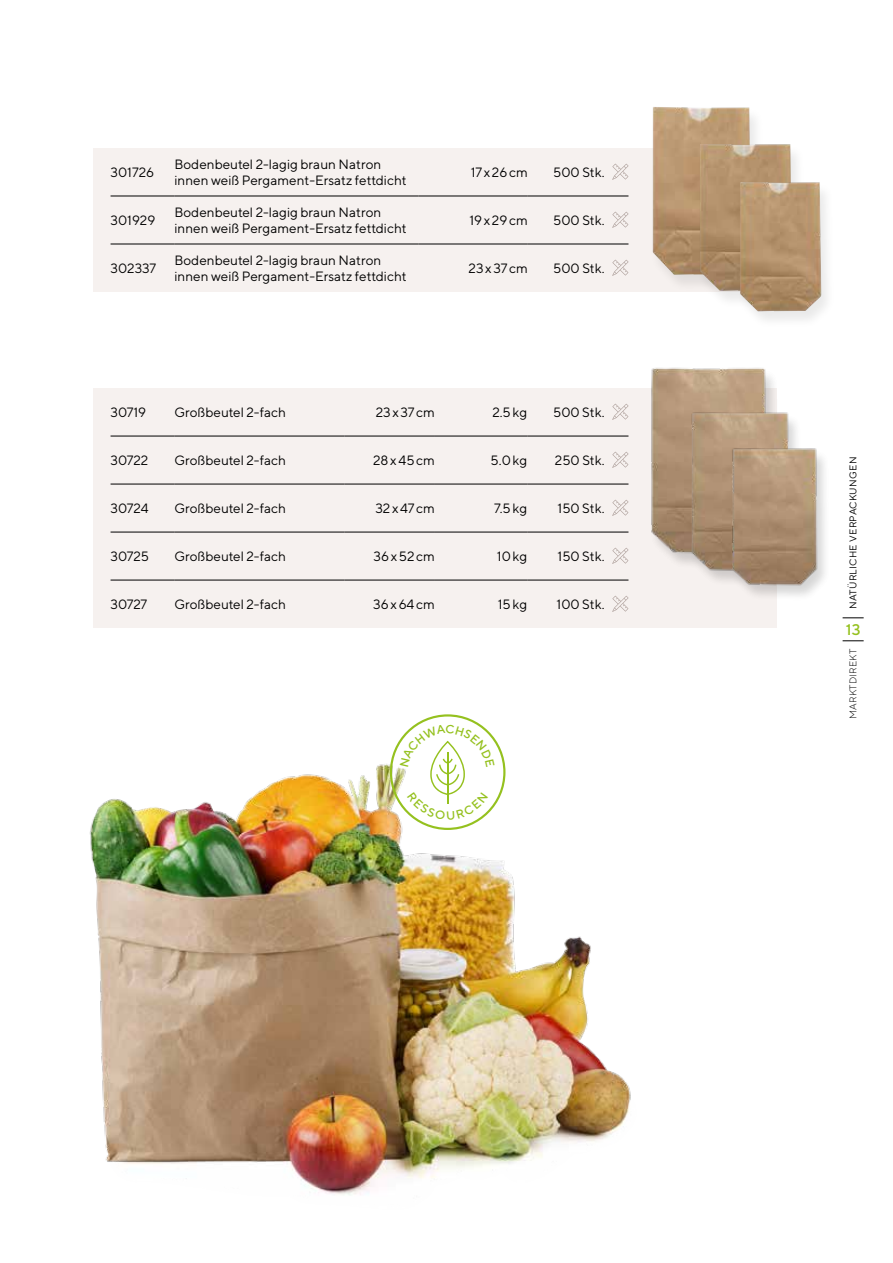
<style>
.page{position:relative;width:893px;height:1263px;background:#fff}
.page>*{position:absolute;margin:0;border:0;box-sizing:border-box;transform-origin:0 0}
.t1{font:500 15.45px "TT Norms";color:#95c11f}
.t2{font:13.5px/15.3px "TT Norms";color:#000}
.t3{font:13.5px "TT Norms";letter-spacing:.06em;color:#000}
.t4{font:9.75px "TT Norms";letter-spacing:.03em;color:#000}
.t5{font:300 9.75px "TT Norms";letter-spacing:.03em;color:#000}
</style>
<div class="page">
<svg style="left:843px;top:617px;width:21px;height:1px"></svg>
<svg style="left:843px;top:640px;width:21px;height:1px"></svg>
<div style="left:94px;top:388px;width:683px;height:240px;background:#f6f1ef"></div>
<hr style="left:111px;top:436px;width:63px;height:1px;background:#000">
<hr style="left:174px;top:436px;width:170px;height:1px;background:#000">
<hr style="left:344px;top:436px;width:91px;height:1px;background:#000">
<hr style="left:435px;top:436px;width:92px;height:1px;background:#000">
<hr style="left:527px;top:436px;width:101px;height:1px;background:#000">
<hr style="left:111px;top:484px;width:63px;height:1px;background:#000">
<hr style="left:174px;top:484px;width:170px;height:1px;background:#000">
<hr style="left:344px;top:484px;width:91px;height:1px;background:#000">
<hr style="left:435px;top:484px;width:92px;height:1px;background:#000">
<hr style="left:527px;top:484px;width:101px;height:1px;background:#000">
<hr style="left:111px;top:532px;width:63px;height:1px;background:#000">
<hr style="left:174px;top:532px;width:170px;height:1px;background:#000">
<hr style="left:344px;top:532px;width:91px;height:1px;background:#000">
<hr style="left:435px;top:532px;width:92px;height:1px;background:#000">
<hr style="left:527px;top:532px;width:101px;height:1px;background:#000">
<hr style="left:111px;top:580px;width:63px;height:1px;background:#000">
<hr style="left:174px;top:580px;width:170px;height:1px;background:#000">
<hr style="left:344px;top:580px;width:91px;height:1px;background:#000">
<hr style="left:435px;top:580px;width:92px;height:1px;background:#000">
<hr style="left:527px;top:580px;width:101px;height:1px;background:#000">
<svg style="left:612px;top:596px;width:16px;height:16px"></svg>
<div style="left:94px;top:148px;width:683px;height:144px;background:#f6f1ef"></div>
<hr style="left:111px;top:244px;width:63px;height:1px;background:#000">
<hr style="left:174px;top:244px;width:244px;height:1px;background:#000">
<hr style="left:418px;top:244px;width:110px;height:1px;background:#000">
<hr style="left:528px;top:244px;width:100px;height:1px;background:#000">
<hr style="left:111px;top:196px;width:63px;height:1px;background:#000">
<hr style="left:174px;top:196px;width:244px;height:1px;background:#000">
<hr style="left:418px;top:196px;width:110px;height:1px;background:#000">
<hr style="left:528px;top:196px;width:100px;height:1px;background:#000">
<svg style="left:612px;top:164px;width:16px;height:16px"></svg>
<svg style="left:612px;top:212px;width:16px;height:16px"></svg>
<svg style="left:612px;top:260px;width:16px;height:16px"></svg>
<img style="left:89px;top:764px;width:542px;height:431px">
<div style="left:649px;top:107px;width:116px;height:186px;background:#000;opacity:.09"></div>
<img style="left:653px;top:107px;width:98px;height:168px">
<div style="left:696px;top:144px;width:111px;height:165px;background:#000;opacity:.09"></div>
<img style="left:700px;top:144px;width:92px;height:147px">
<div style="left:737px;top:182px;width:99px;height:147px;background:#000;opacity:.09"></div>
<img style="left:740px;top:182px;width:81px;height:129px">
<div style="left:649px;top:369px;width:182px;height:232px;background:#000;opacity:.09"></div>
<img style="left:607px;top:367px;width:203px;height:196px">
<img style="left:654px;top:405px;width:173px;height:173px">
<div style="left:729px;top:448px;width:102px;height:154px;background:#000;opacity:.09"></div>
<img style="left:700px;top:441px;width:131px;height:150px">
<svg style="left:390px;top:714px;width:115px;height:116px"></svg>
<p class="t2" style="left:111px;top:164px;width:45px">301726</p>
<p class="t2" style="left:174px;top:157px;width:234px">Bodenbeutel 2-lagig braun Natron innen weiß Pergament-Ersatz fettdicht</p>
<p class="t3" style="left:471px;top:164px;width:59px">17x26cm</p>
<p class="t2" style="left:553px;top:164px;width:53px">500 Stk.</p>
<p class="t2" style="left:111px;top:212px;width:46px">301929</p>
<p class="t2" style="left:174px;top:205px;width:234px">Bodenbeutel 2-lagig braun Natron innen weiß Pergament-Ersatz fettdicht</p>
<p class="t3" style="left:469px;top:212px;width:60px">19x29cm</p>
<p class="t2" style="left:553px;top:212px;width:53px">500 Stk.</p>
<p class="t2" style="left:111px;top:260px;width:47px">302337</p>
<p class="t2" style="left:174px;top:253px;width:234px">Bodenbeutel 2-lagig braun Natron innen weiß Pergament-Ersatz fettdicht</p>
<p class="t3" style="left:469px;top:260px;width:61px">23x37cm</p>
<p class="t2" style="left:553px;top:260px;width:53px">500 Stk.</p>
<p class="t2" style="left:111px;top:404px;width:37px">30719</p>
<p class="t2" style="left:174px;top:404px;width:113px">Großbeutel 2-fach</p>
<p class="t3" style="left:376px;top:404px;width:61px">23x37cm</p>
<p class="t2" style="left:492px;top:404px;width:36px">2.5kg</p>
<p class="t2" style="left:553px;top:404px;width:53px">500 Stk.</p>
<p class="t2" style="left:111px;top:452px;width:39px">30722</p>
<p class="t2" style="left:174px;top:452px;width:113px">Großbeutel 2-fach</p>
<p class="t3" style="left:373px;top:452px;width:63px">28x45cm</p>
<p class="t2" style="left:491px;top:452px;width:38px">5.0kg</p>
<p class="t2" style="left:555px;top:452px;width:51px">250 Stk.</p>
<p class="t2" style="left:111px;top:500px;width:40px">30724</p>
<p class="t2" style="left:174px;top:500px;width:113px">Großbeutel 2-fach</p>
<p class="t3" style="left:375px;top:500px;width:61px">32x47cm</p>
<p class="t2" style="left:494px;top:500px;width:35px">7.5kg</p>
<p class="t2" style="left:558px;top:500px;width:48px">150 Stk.</p>
<p class="t2" style="left:111px;top:548px;width:40px">30725</p>
<p class="t2" style="left:174px;top:548px;width:113px">Großbeutel 2-fach</p>
<p class="t3" style="left:374px;top:548px;width:63px">36x52cm</p>
<p class="t2" style="left:497px;top:548px;width:32px">10kg</p>
<p class="t2" style="left:558px;top:548px;width:48px">150 Stk.</p>
<p class="t2" style="left:111px;top:596px;width:38px">30727</p>
<p class="t2" style="left:174px;top:596px;width:113px">Großbeutel 2-fach</p>
<p class="t3" style="left:373px;top:596px;width:63px">36x64cm</p>
<p class="t2" style="left:498px;top:596px;width:31px">15kg</p>
<p class="t2" style="left:557px;top:596px;width:49px">100 Stk.</p>
<p class="t4" style="left:847px;top:609px;width:154px;rotate:-90deg">NATÜRLICHE VERPACKUNGEN</p>
<p class="t1" style="left:846px;top:620px;width:16px">13</p>
<p class="t5" style="left:847px;top:719px;width:72px;rotate:-90deg">MARKTDIREKT</p>
</div>
